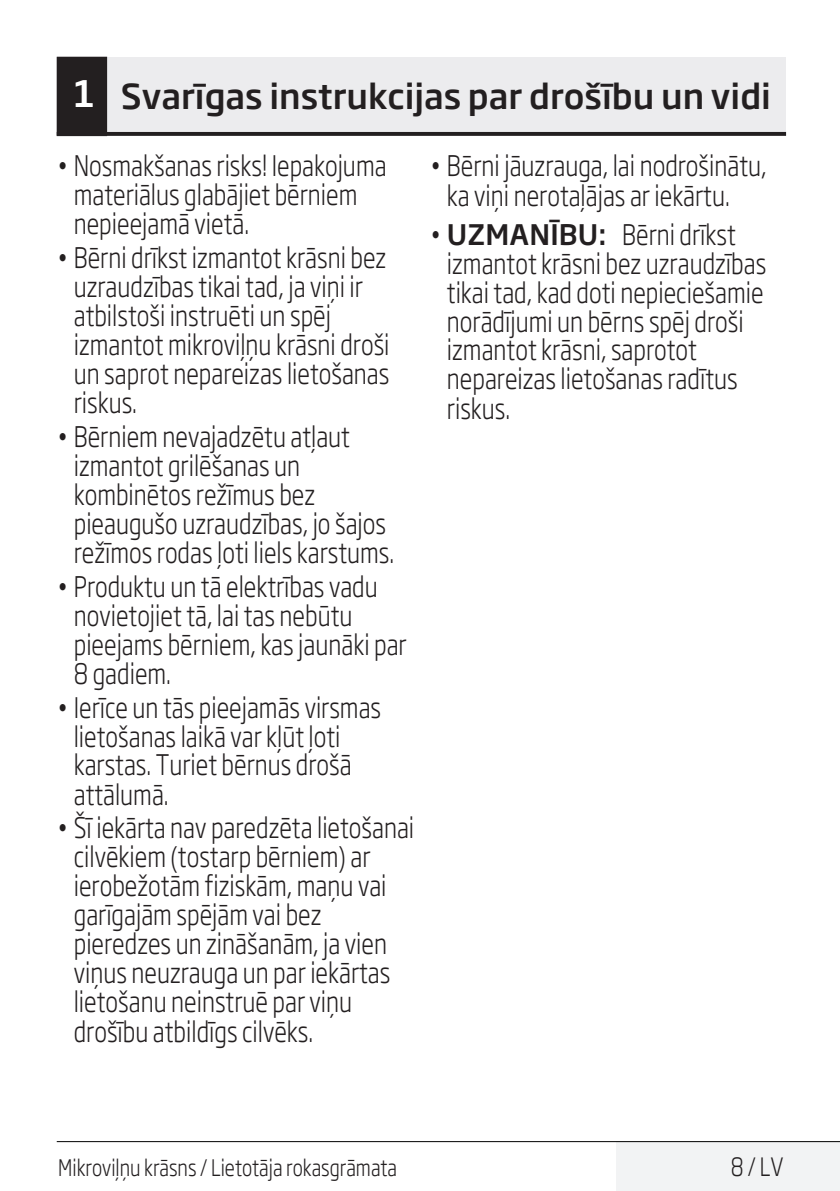
<style>
.page{position:relative;width:840px;height:1191px;background:#fff}
.page>*{position:absolute;margin:0;border:0;box-sizing:border-box;transform-origin:0 0}
.Unite_Baslik_Guvenli{font:500 34px "Soho Gothic Pro";color:#231f20}
.t1{font:300 28px/29px "Soho Gothic Pro";color:#231f20;scale:.8 1}
.t2{font:300 25px "Soho Gothic Pro";color:#231f20;scale:.8 1}
.t3{font:300 22.4px "Soho Gothic Pro";color:#231f20;scale:.8 1}
.s1{font-size:36px;color:#fff}
.s2{font-weight:500}
</style>
<div class="page">
<div style="left:616px;top:1141px;width:223px;height:50px;background:#f2f3f4"></div>
<hr style="left:57px;top:1141px;width:782px;height:1px;background:#000">
<div style="left:57px;top:57px;width:728px;height:77px;background:#ececee"></div>
<hr style="left:57px;top:132px;width:728px;height:3px;background:#231f20">
<div style="left:58px;top:58px;width:48px;height:77px;background:#231f20"></div>
<div style="left:57px;top:57px;width:50px;height:79px;border:2px solid #231f20"></div>
<p class="Unite_Baslik_Guvenli" style="left:74px;top:70px;width:698px"><span class="s1">1</span> Svarīgas instrukcijas par drošību un vidi</p>
<p class="t1" style="left:74px;top:150px;width:392px;text-indent:-17px">• Nosmakšanas risks! Iepakojuma materiālus glabājiet bērniem nepieejamā vietā.</p>
<p class="t1" style="left:74px;top:242px;width:396px;text-indent:-17px">• Bērni drīkst izmantot krāsni bez uzraudzības tikai tad, ja viņi ir atbilstoši instruēti un spēj izmantot mikroviļņu krāsni droši un saprot nepareizas lietošanas riskus.</p>
<p class="t1" style="left:74px;top:420px;width:402px;text-indent:-17px">• Bērniem nevajadzētu atļaut izmantot grilēšanas un kombinētos režīmus bez pieaugušo uzraudzības, jo šajos režīmos rodas ļoti liels karstums.</p>
<p class="t1" style="left:74px;top:570px;width:417px;text-indent:-17px">• Produktu un tā elektrības vadu novietojiet tā, lai tas nebūtu pieejams bērniem, kas jaunāki par<br>8 gadiem.</p>
<p class="t1" style="left:74px;top:691px;width:385px;text-indent:-17px">• Ierīce un tās pieejamās virsmas lietošanas laikā var kļūt ļoti karstas. Turiet bērnus drošā attālumā.</p>
<p class="t1" style="left:74px;top:812px;width:427px;text-indent:-17px">• Šī iekārta nav paredzēta lietošanai cilvēkiem (tostarp bērniem) ar ierobežotām fiziskām, maņu vai garīgajām spējām vai bez pieredzes un zināšanām, ja vien viņus neuzrauga un par iekārtas lietošanu neinstruē par viņu drošību atbildīgs cilvēks.</p>
<p class="t1" style="left:446px;top:150px;width:401px;text-indent:-17px">• Bērni jāuzrauga, lai nodrošinātu, ka viņi nerotaļājas ar iekārtu.</p>
<p class="t1" style="left:446px;top:219px;width:400px;text-indent:-17px">• <span class="s2">UZMANĪBU:</span> Bērni drīkst izmantot krāsni bez uzraudzības tikai tad, kad doti nepieciešamie norādījumi un bērns spēj droši izmantot krāsni, saprotot nepareizas lietošanas radītus riskus.</p>
<p class="t3" style="left:58px;top:1150px;width:425px">Mikroviļņu krāsns / Lietotāja rokasgrāmata</p>
<p class="t2" style="left:730px;top:1147px;width:67px">8 / LV</p>
</div>
